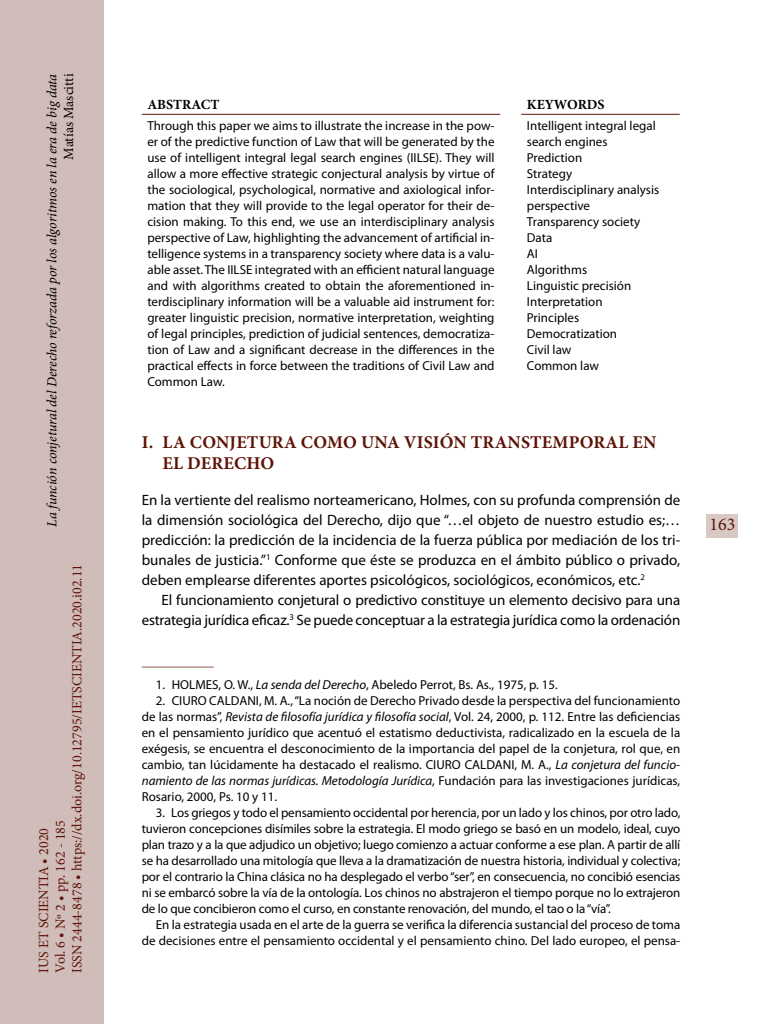
<style>
.page{position:relative;width:768px;height:1024px;background:#fff}
.page>*{position:absolute;margin:0;border:0;box-sizing:border-box;transform-origin:0 0}
._40_Enunciado{font:700 18px/21.6px "Minion Pro";letter-spacing:.01em;color:#5d1305}
.t1{font:18px "Minion Pro";color:#5d1305}
._00_bsc_Sin{font:15px/20px "Myriad Pro";color:#000;text-align:justify}
._00_bsc{font:15px/20px "Myriad Pro";letter-spacing:-.01em;color:#000;text-align:right}
.t2{font:14px/16.8px "Minion Pro";color:#5d1305}
.t3{font:italic 14px "Minion Pro";letter-spacing:-.01em;color:#000}
.Resumen_tit{font:700 14px "Minion Pro";color:#000}
.t4{font:14px "Minion Pro";letter-spacing:-.005em;color:#000}
.zz_notas{font:13px/16px "Myriad Pro";color:#000;text-align:justify}
.abstract_texto{font:13px/16px "Myriad Pro";color:#000;text-align:justify}
.Palabras_clave{font:13px/16px "Myriad Pro";color:#000}
.s1{font-style:italic}
</style>
<div class="page">
<hr style="left:142px;top:114px;width:358px;height:1px;background:#5d1305">
<hr style="left:521px;top:114px;width:159px;height:1px;background:#5d1305">
<hr style="left:142px;top:667px;width:72px;height:1px;background:#8c5c52">
<div style="left:0;top:0;width:103px;height:1024px;background:#d0bcb9"></div>
<div style="left:707px;top:514px;width:31px;height:24px;background:#d9c9c5"></div>
<p class="t3" style="left:42px;top:527px;width:455px;rotate:-90deg">La función conjetural del Derecho reforzada por los algoritmos en la era de big data</p>
<p class="t4" style="left:59px;top:160px;width:87px;rotate:-90deg">Matías Mascitti</p>
<p class="t2" style="left:35px;top:973px;width:411px;rotate:-90deg">IUS ET SCIENTIA • 2020<br>Vol. 6 • Nº 2 • pp. 162 - 185<br>ISSN 2444-8478 • https://dx.doi.org/10.12795/IETSCIENTIA.2020.i02.11</p>
<p class="Resumen_tit" style="left:147px;top:94px;width:73px">ABSTRACT</p>
<p class="Resumen_tit" style="left:527px;top:94px;width:79px">KEYWORDS</p>
<p class="abstract_texto" style="left:147px;top:117px;width:349px">Through this paper we aims to illustrate the increase in the pow&shy;er of the predictive function of Law that will be generated by the use of intelligent integral legal search engines (IILSE). They will allow a more effective strategic conjectural analysis by virtue of the sociological, psychological, normative and axiological infor&shy;mation that they will provide to the legal operator for their de&shy;cision making. To this end, we use an interdisciplinary analysis perspective of Law, highlighting the advancement of artificial in&shy;telligence systems in a transparency society where data is a valu&shy;able asset. The IILSE integrated with an efficient natural language and with algorithms created to obtain the aforementioned in&shy;terdisciplinary information will be a valuable aid instrument for: greater linguistic precision, normative interpretation, weighting of legal principles, prediction of judicial sentences, democratiza&shy;tion of Law and a significant decrease in the differences in the practical effects in force between the traditions of Civil Law and Common Law.</p>
<p class="Palabras_clave" style="left:527px;top:117px;width:130px">Intelligent integral legal search engines</p>
<p class="Palabras_clave" style="left:527px;top:149px;width:57px">Prediction</p>
<p class="Palabras_clave" style="left:527px;top:165px;width:47px">Strategy</p>
<p class="Palabras_clave" style="left:527px;top:181px;width:134px">Interdisciplinary analysis perspective</p>
<p class="Palabras_clave" style="left:527px;top:213px;width:115px">Transparency society</p>
<p class="Palabras_clave" style="left:527px;top:229px;width:27px">Data</p>
<p class="Palabras_clave" style="left:527px;top:245px;width:13px">AI</p>
<p class="Palabras_clave" style="left:527px;top:261px;width:62px">Algorithms</p>
<p class="Palabras_clave" style="left:527px;top:277px;width:106px">Linguistic precisión</p>
<p class="Palabras_clave" style="left:527px;top:293px;width:77px">Interpretation</p>
<p class="Palabras_clave" style="left:527px;top:309px;width:54px">Principles</p>
<p class="Palabras_clave" style="left:527px;top:325px;width:92px">Democratization</p>
<p class="Palabras_clave" style="left:527px;top:341px;width:46px">Civil law</p>
<p class="Palabras_clave" style="left:527px;top:357px;width:74px">Common law</p>
<p class="_40_Enunciado" style="left:163px;top:431px;width:495px;text-indent:-21px">I. LA CONJETURA COMO UNA VISIÓN TRANSTEMPORAL EN<br>EL DERECHO</p>
<p class="_00_bsc_Sin" style="left:142px;top:490px;width:540px">En la vertiente del realismo norteamericano, Holmes, con su profunda comprensión de la dimensión sociológica del Derecho, dijo que “…el objeto de nuestro estudio es;… predicción: la predicción de la incidencia de la fuerza pública por mediación de los tri&shy;bunales de justicia.”<sup>1</sup> Conforme que éste se produzca en el ámbito público o privado, deben emplearse diferentes aportes psicológicos, sociológicos, económicos, etc.<sup>2</sup></p>
<p class="_00_bsc" style="left:142px;top:590px;width:540px">El funcionamiento conjetural o predictivo constituye un elemento decisivo para una estrategia jurídica eficaz.<sup>3</sup> Se puede conceptuar a la estrategia jurídica como la ordenación</p>
<p class="zz_notas" style="left:156px;top:676px;width:403px">1. HOLMES, O. W., <span class="s1">La senda del Derecho</span>, Abeledo Perrot, Bs. As., 1975, p. 15.</p>
<p class="zz_notas" style="left:142px;top:692px;width:540px;text-indent:14px">2. CIURO CALDANI, M. A., “La noción de Derecho Privado desde la perspectiva del funcionamiento de las normas”, <span class="s1">Revista de filosofía jurídica y filosofía social</span>, Vol. 24, 2000, p. 112. Entre las deficiencias en el pensamiento jurídico que acentuó el estatismo deductivista, radicalizado en la escuela de la exégesis, se encuentra el desconocimiento de la importancia del papel de la conjetura, rol que, en cambio, tan lúcidamente ha destacado el realismo. CIURO CALDANI, M. A., <span class="s1">La conjetura del funcio&shy;namiento de las normas jurídicas. Metodología Jurídica</span>, Fundación para las investigaciones jurídicas, Rosario, 2000, Ps. 10 y 11.</p>
<p class="zz_notas" style="left:142px;top:804px;width:540px;text-indent:14px">3. Los griegos y todo el pensamiento occidental por herencia, por un lado y los chinos, por otro lado, tuvieron concepciones disímiles sobre la estrategia. El modo griego se basó en un modelo, ideal, cuyo plan trazo y a la que adjudico un objetivo; luego comienzo a actuar conforme a ese plan. A partir de allí se ha desarrollado una mitología que lleva a la dramatización de nuestra historia, individual y colectiva; por el contrario la China clásica no ha desplegado el verbo “ser”, en consecuencia, no concibió esencias ni se embarcó sobre la vía de la ontología. Los chinos no abstrajeron el tiempo porque no lo extrajeron de lo que concibieron como el curso, en constante renovación, del mundo, el tao o la “vía”.</p>
<p class="zz_notas" style="left:142px;top:916px;width:540px;text-align:right">En la estrategia usada en el arte de la guerra se verifica la diferencia sustancial del proceso de toma de decisiones entre el pensamiento occidental y el pensamiento chino. Del lado europeo, el pensa-</p>
<h1 class="t1" style="left:709px;top:512px;width:27px">163</h1>
</div>
